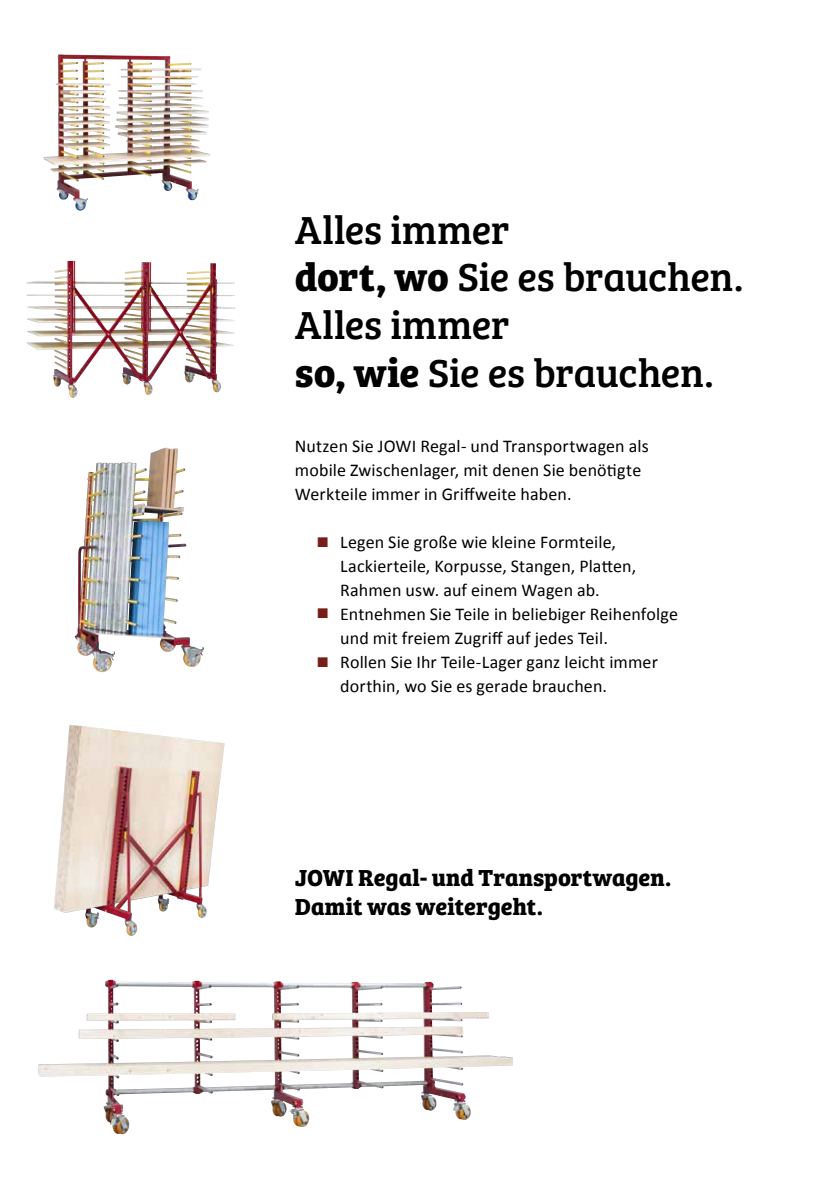
<style>
.page{position:relative;width:828px;height:1191px;background:#fff}
.page>*{position:absolute;margin:0;border:0;box-sizing:border-box;transform-origin:0 0}
.t1{font:40.4px/47.8px "Bree Serif";letter-spacing:-.005em;color:#000}
.t2{font:700 24px/28.8px "Bree Serif";color:#000}
.t3{font:18px/24px "Calibri";letter-spacing:.005em;color:#000}
.s1{font-weight:700}
.s2{color:#771e1a}
</style>
<div class="page">
<img style="left:58px;top:54px;width:152px;height:147px">
<img style="left:44px;top:55px;width:128px;height:156px">
<img style="left:68px;top:261px;width:167px;height:137px">
<img style="left:26px;top:261px;width:45px;height:126px">
<img style="left:169px;top:736px;width:55px;height:182px">
<img style="left:54px;top:725px;width:115px;height:211px">
<svg style="left:109px;top:979px;width:404px;height:148px"></svg>
<img style="left:38px;top:980px;width:236px;height:154px">
<img style="left:75px;top:448px;width:89px;height:224px">
<h1 class="t1" style="left:295px;top:203px;width:450px">Alles immer<br><span class="s1">dort, wo</span> Sie es brauchen.<br>Alles immer<br><span class="s1">so, wie</span> Sie es brauchen.</h1>
<p class="t3" style="left:295px;top:433px;width:355px">Nutzen Sie JOWI Regal- und Transportwagen als mobile Zwischenlager, mit denen Sie benötigte<br>Werkteile immer in Griffweite haben.</p>
<p class="t3" style="left:340px;top:529px;width:297px;text-indent:-23px"><span class="s2">■</span> Legen Sie große wie kleine Formteile,<br>Lackierteile, Korpusse, Stangen, Platten,<br>Rahmen usw. auf einem Wagen ab.</p>
<p class="t3" style="left:340px;top:601px;width:339px;text-indent:-23px"><span class="s2">■</span> Entnehmen Sie Teile in beliebiger Reihenfolge und mit freiem Zugriff auf jedes Teil.</p>
<p class="t3" style="left:340px;top:649px;width:319px;text-indent:-23px"><span class="s2">■</span> Rollen Sie Ihr Teile-Lager ganz leicht immer dorthin, wo Sie es gerade brauchen.</p>
<h2 class="t2" style="left:295px;top:861px;width:378px">JOWI Regal- und Transportwagen.<br>Damit was weitergeht.</h2>
</div>
